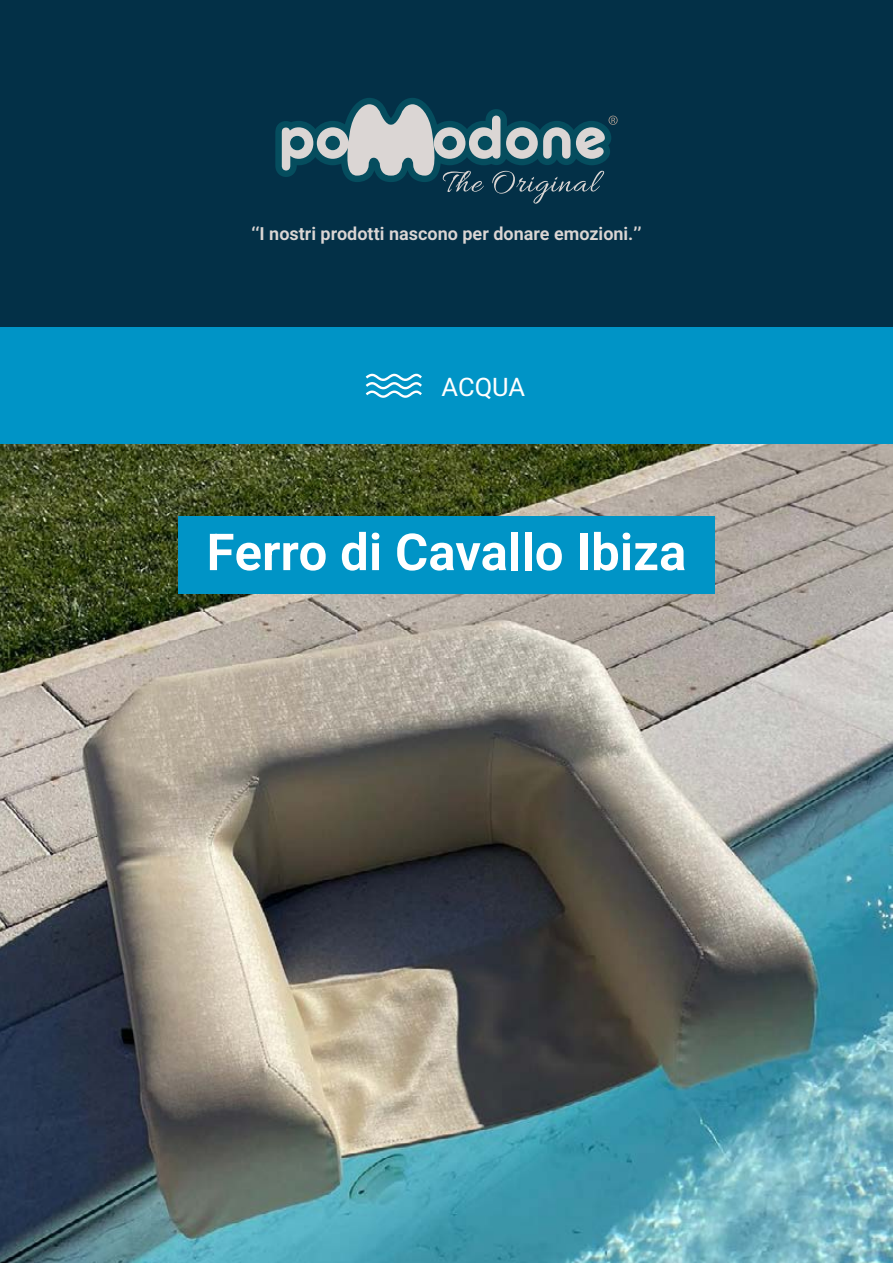
<style>
.page{position:relative;width:893px;height:1263px;background:#fff}
.page>*{position:absolute;margin:0;border:0;box-sizing:border-box;transform-origin:0 0}
.t1{font:600 51px "Heebo";color:#fff}
.t2{font:25.5px "Heebo";color:#fff}
.t3{font:600 18px "Heebo";color:#dbd6d4}
</style>
<div class="page">
<div style="left:0;top:0;width:893px;height:327px;background:#033047"></div>
<svg style="left:275px;top:98px;width:343px;height:106px"></svg>
<div style="left:0;top:327px;width:893px;height:118px;background:#0094c6"></div>
<img style="left:0;top:445px;width:893px;height:818px">
<div style="left:178px;top:517px;width:537px;height:77px;background:#0094c6"></div>
<svg style="left:366px;top:374px;width:56px;height:24px"></svg>
<p class="t3" style="left:251px;top:221px;width:392px">‘‘I nostri prodotti nascono per donare emozioni.’’</p>
<h2 class="t2" style="left:441px;top:369px;width:85px">ACQUA</h2>
<h1 class="t1" style="left:206px;top:517px;width:481px">Ferro di Cavallo Ibiza</h1>
</div>
